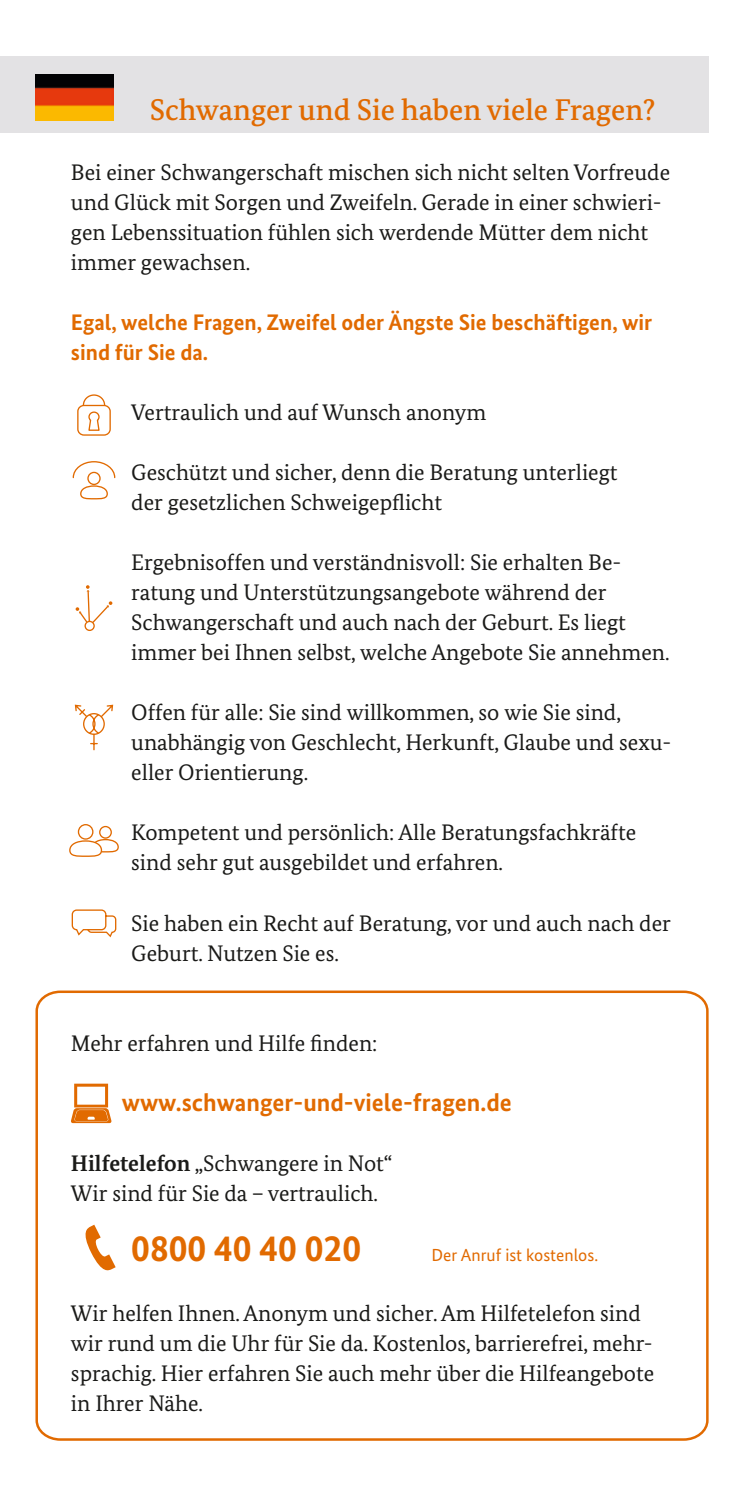
<style>
.page{position:relative;width:745px;height:1489px;background:#fff}
.page>*{position:absolute;margin:0;border:0;box-sizing:border-box;transform-origin:0 0}
.Fließtext_10pt{font:700 37.5px "Bundes Sans";color:#e16a00}
._01-Head{font:500 30px "Bundes Serif";color:#e16a00}
.Fließtext_10pt-2{font:700 25px "Bundes Sans";color:#e16a00}
._03-Copy{font:22.5px/30px "Bundes Serif";color:#1a1a18}
.Fließtext_10pt-3{font:22.5px/30px "Bundes Serif";color:#1a1a18}
._01-Head-2{font:700 22.5px/30px "Bundes Sans";color:#e16a00}
.Fließtext_10pt-4{font:17.5px "Bundes Sans";color:#e16a00}
.s1{font-weight:700}
</style>
<div class="page">
<svg style="left:35px;top:990px;width:674px;height:451px"></svg>
<div style="left:0;top:57px;width:708px;height:76px;background:#e3e2e4"></div>
<div style="left:77px;top:405px;width:34px;height:30px;border:1px solid #e16a00;border-radius:6px"></div>
<svg style="left:82px;top:394px;width:24px;height:37px"></svg>
<svg style="left:72px;top:461px;width:44px;height:39px"></svg>
<div style="left:84px;top:620px;width:11px;height:11px;border:1px solid #e16a00;border-radius:50%"></div>
<svg style="left:76px;top:585px;width:36px;height:39px"></svg>
<svg style="left:74px;top:704px;width:40px;height:47px"></svg>
<svg style="left:69px;top:824px;width:50px;height:33px"></svg>
<svg style="left:71px;top:909px;width:46px;height:29px"></svg>
<svg style="left:71px;top:1083px;width:41px;height:40px"></svg>
<svg style="left:80px;top:1224px;width:36px;height:50px"></svg>
<img style="left:35px;top:74px;width:78px;height:46px">
<p class="_01-Head" style="left:150px;top:91px;width:506px">Schwanger und Sie haben viele Fragen?</p>
<p class="_03-Copy" style="left:71px;top:157px;width:600px">Bei einer Schwangerschaft mischen sich nicht selten Vorfreude und Glück mit Sorgen und Zweifeln. Gerade in einer schwieri&shy;gen Lebenssituation fühlen sich werdende Mütter dem nicht immer gewachsen.</p>
<p class="_01-Head-2" style="left:71px;top:307px;width:582px">Egal, welche Fragen, Zweifel oder Ängste Sie beschäftigen, wir sind für Sie da.</p>
<p class="_03-Copy" style="left:131px;top:397px;width:356px">Vertraulich und auf Wunsch anonym</p>
<p class="_03-Copy" style="left:131px;top:457px;width:487px">Geschützt und sicher, denn die Beratung unterliegt der gesetzlichen Schweigepflicht</p>
<p class="_03-Copy" style="left:131px;top:547px;width:539px">Ergebnisoffen und verständnisvoll: Sie erhalten Be&shy;ratung und Unterstützungsangebote während der Schwangerschaft und auch nach der Geburt. Es liegt immer bei Ihnen selbst, welche Angebote Sie annehmen.</p>
<p class="_03-Copy" style="left:131px;top:697px;width:541px">Offen für alle: Sie sind willkommen, so wie Sie sind, unabhängig von Geschlecht, Herkunft, Glaube und sexu&shy;eller Orientierung.</p>
<p class="_03-Copy" style="left:131px;top:817px;width:506px">Kompetent und persönlich: Alle Beratungsfachkräfte sind sehr gut ausgebildet und erfahren.</p>
<p class="_03-Copy" style="left:131px;top:907px;width:540px">Sie haben ein Recht auf Beratung, vor und auch nach der<br>Geburt. Nutzen Sie es.</p>
<p class="Fließtext_10pt-3" style="left:71px;top:1027px;width:308px">Mehr erfahren und Hilfe finden:</p>
<p class="Fließtext_10pt-2" style="left:122px;top:1086px;width:391px">www.schwanger-und-viele-fragen.de</p>
<p class="Fließtext_10pt-3" style="left:71px;top:1147px;width:323px"><span class="s1">Hilfetelefon</span> „Schwangere in Not“<br>Wir sind für Sie da – vertraulich.</p>
<p class="Fließtext_10pt" style="left:131px;top:1224px;width:231px">0800 40 40 020</p>
<p class="Fließtext_10pt-4" style="left:431px;top:1243px;width:168px">Der Anruf ist kostenlos.</p>
<p class="_03-Copy" style="left:71px;top:1297px;width:584px">Wir helfen Ihnen. Anonym und sicher. Am Hilfetelefon sind wir rund um die Uhr für Sie da. Kostenlos, barrierefrei, mehr&shy;sprachig. Hier erfahren Sie auch mehr über die Hilfeangebote in Ihrer Nähe.</p>
</div>
